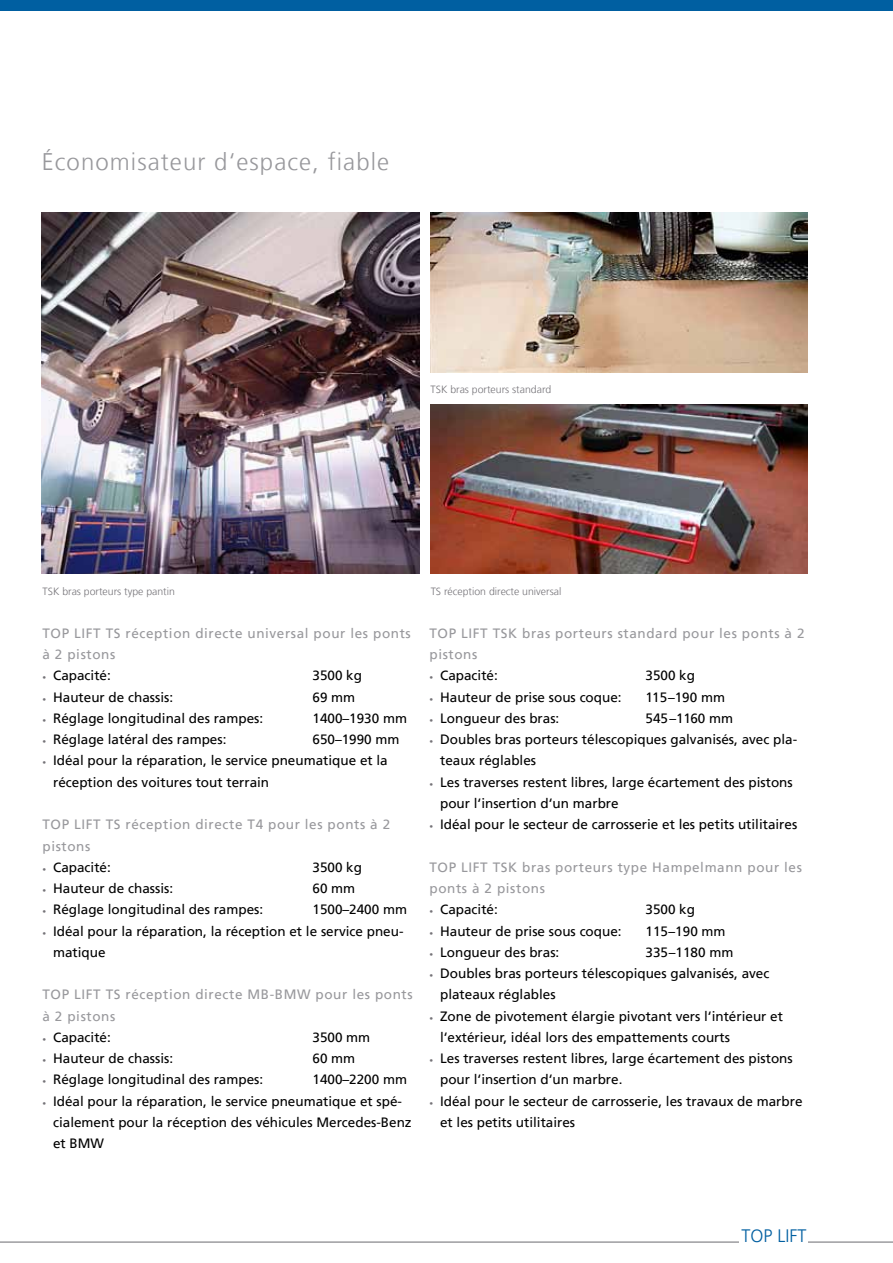
<style>
.page{position:relative;width:893px;height:1263px;background:#fff}
.page>*{position:absolute;margin:0;border:0;box-sizing:border-box;transform-origin:0 0}
.t1{font:300 24px "Frutiger LT";letter-spacing:.045em;color:#98989c}
.t2{font:300 18px "Frutiger LT";color:#005fa1}
.t3{font:13.5px/21.3px "Frutiger LT";color:#000}
.t4{font:13.5px/21.3px "Frutiger LT";letter-spacing:.045em;color:#98989c}
.t5{font:300 10.5px "Frutiger LT";color:#757378}
.s1{font-size:7.5px;color:#757378}
</style>
<div class="page">
<img style="left:431px;top:404px;width:377px;height:170px">
<img style="left:431px;top:213px;width:377px;height:159px">
<img style="left:42px;top:213px;width:378px;height:361px">
<div style="left:0;top:0;width:893px;height:11px;background:#005fa1"></div>
<hr style="left:0;top:1242px;width:893px;height:1px;background:#9b9b9e">
<div style="left:740px;top:1229px;width:68px;height:14px;background:#fff"></div>
<h1 class="t1" style="left:42px;top:148px;width:349px">Économisateur d‘espace, fiable</h1>
<p class="t5" style="left:431px;top:384px;width:122px">TSK bras porteurs standard</p>
<p class="t5" style="left:43px;top:586px;width:134px">TSK bras porteurs type pantin</p>
<p class="t5" style="left:431px;top:586px;width:132px">TS réception directe universal</p>
<p class="t4" style="left:42px;top:623px;width:370px">TOP LIFT TS réception directe universal pour les ponts à 2 pistons</p>
<p class="t3" style="left:42px;top:665px;width:70px"><span class="s1">•</span> Capacité:</p>
<p class="t3" style="left:312px;top:665px;width:51px">3500 kg</p>
<p class="t3" style="left:42px;top:686px;width:132px"><span class="s1">•</span> Hauteur de chassis:</p>
<p class="t3" style="left:313px;top:686px;width:44px">69 mm</p>
<p class="t3" style="left:42px;top:708px;width:222px"><span class="s1">•</span> Réglage longitudinal des rampes:</p>
<p class="t3" style="left:313px;top:708px;width:96px">1400–1930 mm</p>
<p class="t3" style="left:42px;top:729px;width:185px"><span class="s1">•</span> Réglage latéral des rampes:</p>
<p class="t3" style="left:313px;top:729px;width:89px">650–1990 mm</p>
<p class="t3" style="left:53px;top:750px;width:336px;text-indent:-11px"><span class="s1">•</span> Idéal pour la réparation, le service pneumatique et la réception des voitures tout terrain</p>
<p class="t4" style="left:43px;top:814px;width:349px">TOP LIFT TS réception directe T4 pour les ponts à 2 pistons</p>
<p class="t3" style="left:42px;top:856px;width:70px"><span class="s1">•</span> Capacité:</p>
<p class="t3" style="left:312px;top:856px;width:51px">3500 kg</p>
<p class="t3" style="left:42px;top:878px;width:132px"><span class="s1">•</span> Hauteur de chassis:</p>
<p class="t3" style="left:313px;top:878px;width:44px">60 mm</p>
<p class="t3" style="left:42px;top:899px;width:222px"><span class="s1">•</span> Réglage longitudinal des rampes:</p>
<p class="t3" style="left:313px;top:899px;width:96px">1500–2400 mm</p>
<p class="t3" style="left:53px;top:920px;width:352px;text-indent:-11px"><span class="s1">•</span> Idéal pour la réparation, la réception et le service pneu&shy;matique</p>
<p class="t4" style="left:43px;top:984px;width:372px">TOP LIFT TS réception directe MB-BMW pour les ponts à 2 pistons</p>
<p class="t3" style="left:42px;top:1026px;width:70px"><span class="s1">•</span> Capacité:</p>
<p class="t3" style="left:312px;top:1026px;width:59px">3500 mm</p>
<p class="t3" style="left:42px;top:1048px;width:132px"><span class="s1">•</span> Hauteur de chassis:</p>
<p class="t3" style="left:313px;top:1048px;width:44px">60 mm</p>
<p class="t3" style="left:42px;top:1069px;width:222px"><span class="s1">•</span> Réglage longitudinal des rampes:</p>
<p class="t3" style="left:313px;top:1069px;width:96px">1400–2200 mm</p>
<p class="t3" style="left:53px;top:1090px;width:360px;text-indent:-11px"><span class="s1">•</span> Idéal pour la réparation, le service pneumatique et spé&shy;cialement pour la réception des véhicules Mercedes-Benz et BMW</p>
<p class="t4" style="left:429px;top:623px;width:377px">TOP LIFT TSK bras porteurs standard pour les ponts à 2 pistons</p>
<p class="t3" style="left:429px;top:665px;width:70px"><span class="s1">•</span> Capacité:</p>
<p class="t3" style="left:645px;top:665px;width:51px">3500 kg</p>
<p class="t3" style="left:429px;top:686px;width:194px"><span class="s1">•</span> Hauteur de prise sous coque:</p>
<p class="t3" style="left:645px;top:686px;width:81px">115–190 mm</p>
<p class="t3" style="left:429px;top:708px;width:131px"><span class="s1">•</span> Longueur des bras:</p>
<p class="t3" style="left:645px;top:708px;width:89px">545–1160 mm</p>
<p class="t3" style="left:440px;top:729px;width:359px;text-indent:-11px"><span class="s1">•</span> Doubles bras porteurs télescopiques galvanisés, avec pla&shy;teaux réglables</p>
<p class="t3" style="left:440px;top:771px;width:354px;text-indent:-11px"><span class="s1">•</span> Les traverses restent libres, large écartement des pistons pour l‘insertion d‘un marbre</p>
<p class="t3" style="left:429px;top:814px;width:369px"><span class="s1">•</span> Idéal pour le secteur de carrosserie et les petits utilitaires</p>
<p class="t4" style="left:429px;top:856px;width:374px">TOP LIFT TSK bras porteurs type Hampelmann pour les ponts à 2 pistons</p>
<p class="t3" style="left:429px;top:899px;width:70px"><span class="s1">•</span> Capacité:</p>
<p class="t3" style="left:645px;top:899px;width:51px">3500 kg</p>
<p class="t3" style="left:429px;top:920px;width:194px"><span class="s1">•</span> Hauteur de prise sous coque:</p>
<p class="t3" style="left:645px;top:920px;width:82px">115–190 mm</p>
<p class="t3" style="left:429px;top:941px;width:131px"><span class="s1">•</span> Longueur des bras:</p>
<p class="t3" style="left:645px;top:941px;width:89px">335–1180 mm</p>
<p class="t3" style="left:440px;top:963px;width:331px;text-indent:-11px"><span class="s1">•</span> Doubles bras porteurs télescopiques galvanisés, avec plateaux réglables</p>
<p class="t3" style="left:440px;top:1005px;width:344px;text-indent:-11px"><span class="s1">•</span> Zone de pivotement élargie pivotant vers l‘intérieur et l‘extérieur, idéal lors des empattements courts</p>
<p class="t3" style="left:440px;top:1048px;width:354px;text-indent:-11px"><span class="s1">•</span> Les traverses restent libres, large écartement des pistons pour l‘insertion d‘un marbre.</p>
<p class="t3" style="left:440px;top:1090px;width:364px;text-indent:-11px"><span class="s1">•</span> Idéal pour le secteur de carrosserie, les travaux de marbre et les petits utilitaires</p>
<h2 class="t2" style="left:741px;top:1226px;width:66px">TOP LIFT</h2>
</div>
